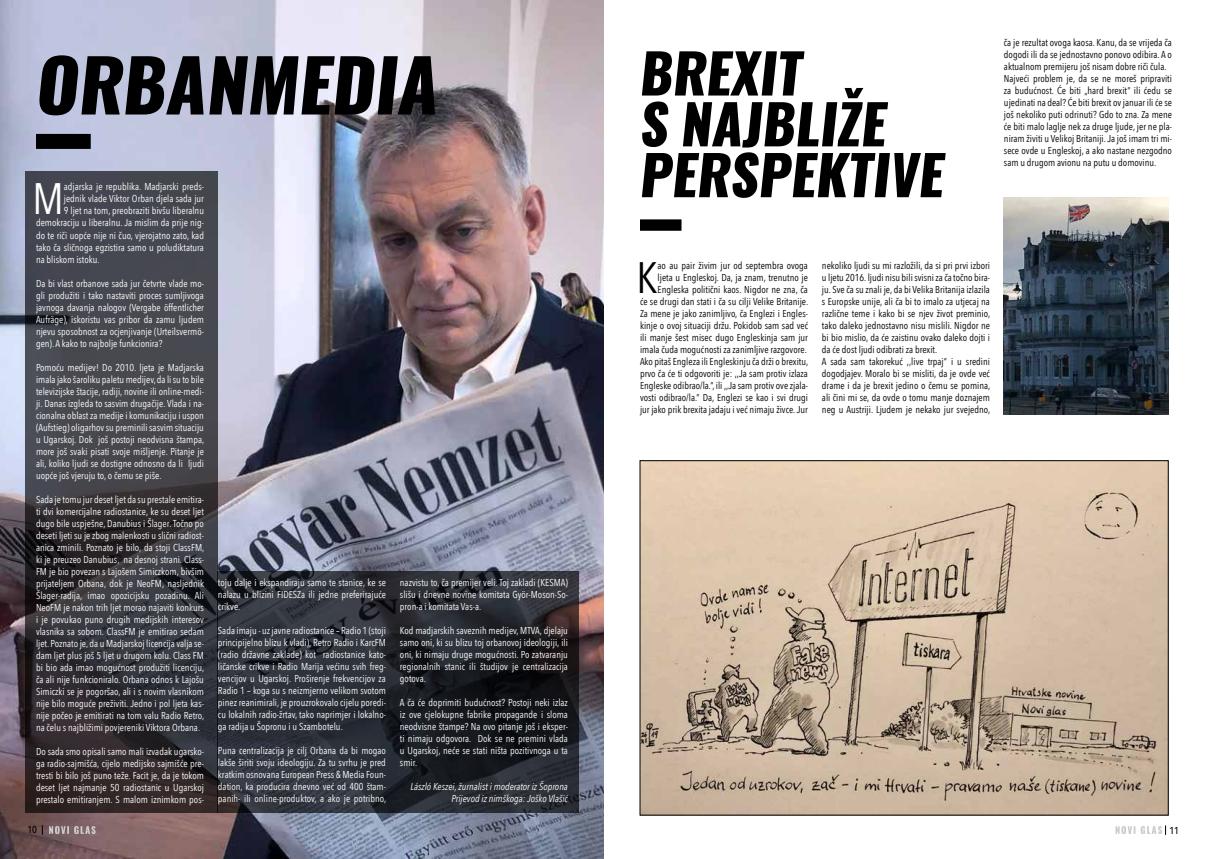
<style>
.page{position:relative;width:1208px;height:859px;background:#fff}
.page>*{position:absolute;margin:0;border:0;box-sizing:border-box;transform-origin:0 0}
.t1{font:italic 800 72px "Oswald";color:#000}
.t2{font:italic 800 54.6px/50.8px "Oswald";color:#000}
.t3{font:43.9px "Avenir Next Condensed";color:#000}
.t4{font:43.9px "Avenir Next Condensed";color:#fff}
.t5{font:10px/12px "Avenir Next Condensed";color:#fff;text-align:justify}
.t6{font:10px/12px "Avenir Next Condensed";color:#000}
.t7{font:italic 10px/12px "Avenir Next Condensed";color:#fff;text-align:right}
.t8{font:500 10px "Avenir Next Condensed";color:#000}
</style>
<div class="page">
<img style="left:0;top:0;width:604px;height:859px">
<div style="left:36px;top:134px;width:55px;height:15px;background:#000"></div>
<img style="left:1004px;top:197px;width:164px;height:218px">
<div style="left:640px;top:219px;width:41px;height:12px;background:#000"></div>
<svg style="left:25px;top:171px;width:192px;height:641px;background:#3a383f"></svg>
<svg style="left:217px;top:571px;width:362px;height:241px;background:#26292f"></svg>
<img style="left:641px;top:462px;width:525px;height:352px">
<svg style="left:49px;top:826px;width:47px;height:8px"></svg>
<svg style="left:1115px;top:825px;width:51px;height:10px"></svg>
<h1 class="t1" style="left:36px;top:35px;width:298px">ORBANMEDIA</h1>
<h3 class="t4" style="left:32px;top:162px;width:33px">M</h3>
<p class="t5" style="left:64px;top:181px;width:142px">adjarska je republika. Madjarski preds-</p>
<p class="t5" style="left:64px;top:193px;width:142px">jednik vlade Viktor Orban djela sada jur</p>
<p class="t5" style="left:64px;top:205px;width:142px">9 ljet na tom, preobraziti bivšu liberalnu</p>
<p class="t5" style="left:36px;top:217px;width:169px">demokraciju u liberalnu. Ja mislim da prije nig-</p>
<p class="t5" style="left:36px;top:229px;width:169px">do te riči uopće nije ni čuo, vjerojatno zato, kad</p>
<p class="t5" style="left:36px;top:241px;width:169px">tako ča sličnoga egzistira samo u poludiktatura</p>
<p class="t5" style="left:36px;top:253px;width:65px">na bliskom istoku.</p>
<p class="t5" style="left:36px;top:277px;width:169px">Da bi vlast orbanove sada jur četvrte vlade mo&shy;gli produžiti i tako nastaviti proces sumljivoga javnoga davanja nalogov (Vergabe öffentlicher Aufräge), iskoristu vas pribor da zamu ljudem njevu sposobnost za ocjenjivanje (Urteilsvermö&shy;gen). A kako to najbolje funkcionira?</p>
<p class="t5" style="left:36px;top:361px;width:170px">Pomoću medijev! Do 2010. ljeta je Madjarska imala jako šaroliku paletu medijev, da li su to bile televizijske štacije, radiji, novine ili online-medi&shy;ji. Danas izgleda to sasvim drugačije. Vlada i na&shy;cionalna oblast za medije i komunikaciju i uspon (Aufstieg) oligarhov su preminili sasvim situaciju u Ugarskoj. Dok još postoji neodvisna štampa, more još svaki pisati svoje mišljenje. Pitanje je ali, koliko ljudi se dostigne odnosno da li ljudi uopće još vjeruju to, o čemu se piše.</p>
<p class="t5" style="left:36px;top:493px;width:170px">Sada je tomu jur deset ljet da su prestale emitira&shy;ti dvi komercijalne radiostanice, ke su deset ljet dugo bile uspješne, Danubius i Šlager. Točno po deseti ljeti su je zbog malenkosti u slični radiost&shy;anica zminili. Poznato je bilo, da stoji ClassFM, ki je preuzeo Danubius, na desnoj strani. Class-FM je bio povezan s Lajošem Simiczkom, bivšim prijateljem Orbana, dok je NeoFM, nasljednik Šlager-radija, imao opozicijsku pozadinu. Ali NeoFM je nakon trih ljet morao najaviti konkurs i je povukao puno drugih medijskih interesov vlasnika sa sobom. ClassFM je emitirao sedam ljet. Poznato je, da u Madjarskoj licencija valja se&shy;dam ljet plus još 5 ljet u drugom kolu. Class FM bi bio ada imao mogućnost produžiti licenciju, ča ali nije funkcioniralo. Orbana odnos k Lajošu Simiczki se je pogoršao, ali i s novim vlasnikom nije bilo moguće preživiti. Jedno i pol ljeta kas&shy;nije počeo je emitirati na tom valu Radio Retro, na čelu s najbližimi povjereniki Viktora Orbana.</p>
<p class="t5" style="left:36px;top:745px;width:169px">Do sada smo opisali samo mali izvadak ugarsko&shy;ga radio-sajmišća, cijelo medijsko sajmišće pre&shy;tresti bi bilo još puno teže. Facit je, da je tokom deset ljet najmanje 50 radiostanic u Ugarskoj prestalo emitiranjem. S malom iznimkom pos-</p>
<p class="t5" style="left:218px;top:576px;width:169px">toju dalje i ekspandiraju samo te stanice, ke se nalazu u blizini FIDESZa ili jedne preferirajuće crikve.</p>
<p class="t5" style="left:218px;top:624px;width:169px">Sada imaju - uz javne radiostanice – Radio 1 (stoji principijelno blizu k vladi), Retro Radio i KarcFM (radio državne zaklade) kot radiostanice kato&shy;ličanske crikve i Radio Marija većinu svih freg&shy;vencijov u Ugarskoj. Proširenje frekvencijov za Radio 1 – koga su s neizmjerno velikom svotom pinez reanimirali, je prouzrokovalo cijelu poredi&shy;cu lokalnih radio-žrtav, tako naprimjer i lokalno&shy;ga radija u Šopronu i u Szambotelu.</p>
<p class="t5" style="left:218px;top:744px;width:170px">Puna centralizacija je cilj Orbana da bi mogao lakše širiti svoju ideologiju. Za tu svrhu je pred kratkim osnovana European Press &amp; Media Foun&shy;dation, ka producira dnevno već od 400 štam&shy;panih- ili online-produktov, a ako je potribno,</p>
<p class="t5" style="left:400px;top:576px;width:169px">nazvistu to, ča premijer veli. Toj zakladi (KESMA) slišu i dnevne novine komitata Györ-Moson-So&shy;pron-a i komitata Vas-a.</p>
<p class="t5" style="left:400px;top:624px;width:169px">Kod madjarskih saveznih medijev, MTVA, djelaju samo oni, ki su blizu toj orbanovoj ideologiji, ili oni, ki nimaju druge mogućnosti. Po zatvaranju regionalnih stanic ili študijov je centralizacija gotova.</p>
<p class="t5" style="left:400px;top:696px;width:169px">A ča će doprimiti budućnost? Postoji neki izlaz iz ove cjelokupne fabrike propagande i sloma neodvisne štampe? Na ovo pitanje još i eksper&shy;ti nimaju odgovora. Dok se ne premini vlada u Ugarskoj, neće se stati ništa pozitivnoga u ta smir.</p>
<p class="t7" style="left:410px;top:781px;width:159px">László Keszei, žurnalist i moderator iz Šoprona<br>Prijevod iz nimškoga: Joško Vlašić</p>
<h2 class="t2" style="left:640px;top:50px;width:305px">BREXIT<br>S NAJB LIŽE<br>PERSPEKTIVE</h2>
<p class="t6" style="left:1004px;top:36px;width:169px">ča je rezultat ovoga kaosa. Kanu, da se vrijeda ča dogodi ili da se jednostavno ponovo odibira. A o aktualnom premijeru još nisam dobre riči čula.<br>Najveći problem je, da se ne moreš pripraviti za budućnost. Će biti „hard brexit“ ili ćedu se ujedinati na deal? Će biti brexit ov januar ili će se još nekoliko puti odrinuti? Gdo to zna. Za mene će biti malo laglje nek za druge ljude, jer ne pla&shy;niram živiti u Velikoj Britaniji. Ja još imam tri mi&shy;sece ovde u Engleskoj, a ako nastane nezgodno sam u drugom avionu na putu u domovinu.</p>
<p class="t6" style="left:640px;top:259px;width:170px;text-align:right">ao au pair živim jur od septembra ovoga<br>ljeta u Engleskoj. Da, ja znam, trenutno je Engleska politični kaos. Nigdor ne zna, ča<br>će se drugi dan stati i ča su cilji Velike Britanije.<br>Za mene je jako zanimljivo, ča Englezi i Engles&shy;kinje o ovoj situaciji držu. Pokidob sam sad već ili manje šest misec dugo Engleskinja sam jur imala čuda mogućnosti za zanimljive razgovore.<br>Ako pitaš Engleza ili Engleskinju ča drži o brexitu, prvo ča će ti odgovoriti je: ,,Ja sam protiv izlaza Engleske odibrao/la.”, ili ,,Ja sam protiv ove zjala&shy;vosti odibrao/la.” Da, Englezi se kao i svi drugi jur jako prik brexita jadaju i već nimaju živce. Jur</p>
<p class="t6" style="left:822px;top:259px;width:170px">nekoliko ljudi su mi razložili, da si pri prvi izbori u ljetu 2016. ljudi nisu bili svisni za ča točno bira&shy;ju. Sve ča su znali je, da bi Velika Britanija izlazila s Europske unije, ali ča bi to imalo za utjecaj na različne teme i kako bi se njev život preminio, tako daleko jednostavno nisu mislili. Nigdor ne bi bio mislio, da će zaistinu ovako daleko dojti i da će dost ljudi odibrati za brexit.<br>A sada sam takorekuć ,,live trpaj“ i u sredini dogodjajev. Moralo bi se misliti, da je ovde već drame i da je brexit jedino o čemu se pomina, ali čini mi se, da ovde o tomu manje doznajem neg u Austriji. Ljudem je nekako jur svejedno,</p>
<h3 class="t3" style="left:636px;top:240px;width:23px">K</h3>
<p class="t8" style="left:27px;top:823px;width:11px">10</p>
<p class="t8" style="left:1169px;top:824px;width:11px">11</p>
</div>
